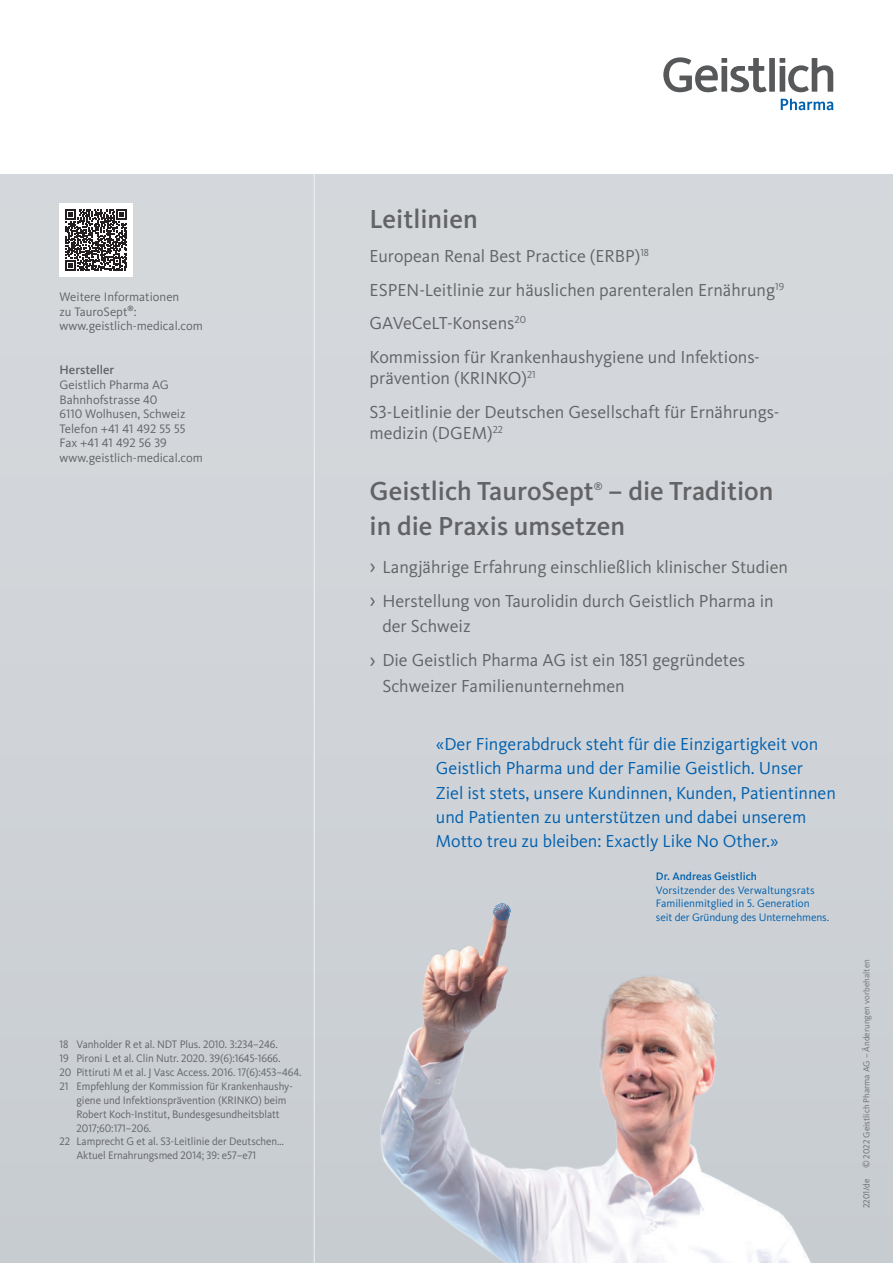
<style>
.page{position:relative;width:893px;height:1263px;background:#fff}
.page>*{position:absolute;margin:0;border:0;box-sizing:border-box;transform-origin:0 0}
.t1{font:500 27px/34.5px "Kievit Pro";color:#636366}
.t2{font:18px/33.8px "Kievit Pro";color:#636366}
.t3{font:18px/24.3px "Kievit Pro";color:#0160ae}
.t4{font:12.75px/14.5px "Kievit Pro";color:#636366}
.t5{font:500 12.75px "Kievit Pro";color:#636366}
.t6{font:11.25px "Kievit Pro";letter-spacing:-.005em;color:#636366}
.t7{font:11.25px/13.5px "Kievit Pro";color:#0160ae}
.t8{font:500 11.25px "Kievit Pro";color:#0160ae}
.t9{font:500 10.5px "Kievit Pro";color:#636366}
.t10{font:9px "Kievit Pro";color:#636366}
.s1{font-size:21.6px}
</style>
<div class="page">
<svg style="left:781px;top:99px;width:52px;height:11px"></svg>
<div style="left:769px;top:58px;width:6px;height:34px;background:#57585a"></div>
<svg style="left:663px;top:57px;width:104px;height:35px"></svg>
<svg style="left:780px;top:58px;width:53px;height:34px"></svg>
<div style="left:0;top:174px;width:893px;height:1089px;background:#d2d6d9"></div>
<div style="left:60px;top:203px;width:73px;height:74px;background:#fff"></div>
<svg style="left:66px;top:209px;width:61px;height:62px"></svg>
<img style="left:292px;top:862px;width:601px;height:401px">
<svg style="left:493px;top:903px;width:18px;height:18px"></svg>
<p class="t4" style="left:60px;top:289px;width:145px">Weitere Informationen<br>zu TauroSept<sup>®</sup>: www.geistlich-medical.com</p>
<p class="t5" style="left:60px;top:362px;width:56px">Hersteller</p>
<p class="t4" style="left:60px;top:377px;width:145px">Geistlich Pharma AG<br>Bahnhofstrasse 40<br>6110 Wolhusen, Schweiz<br>Telefon +41 41 492 55 55<br>Fax +41 41 492 56 39 www.geistlich-medical.com</p>
<p class="t6" style="left:60px;top:1038px;width:220px">18 Vanholder R et al. NDT Plus. 2010. 3:234–246.</p>
<p class="t6" style="left:60px;top:1051px;width:223px">19 Pironi L et al. Clin Nutr. 2020. 39(6):1645-1666.</p>
<p class="t6" style="left:60px;top:1065px;width:243px">20 Pittiruti M et al. J Vasc Access. 2016. 17(6):453–464.</p>
<p class="t6" style="left:60px;top:1079px;width:235px">21 Empfehlung der Kommission für Krankenhaushy-</p>
<p class="t6" style="left:77px;top:1093px;width:211px">giene und Infektionsprävention (KRINKO) beim</p>
<p class="t6" style="left:77px;top:1107px;width:205px">Robert Koch-Institut, Bundesgesundheitsblatt</p>
<p class="t6" style="left:77px;top:1121px;width:76px">2017;60:171–206.</p>
<p class="t6" style="left:60px;top:1135px;width:226px">22 Lamprecht G et al. S3-Leitlinie der Deutschen…</p>
<p class="t6" style="left:77px;top:1149px;width:181px">Aktuel Ernahrungsmed 2014; 39: e57–e71</p>
<h1 class="t1" style="left:370px;top:201px;width:110px">Leitlinien</h1>
<p class="t2" style="left:370px;top:239px;width:416px">European Renal Best Practice (ERBP)<sup>18<br></sup>ESPEN-Leitlinie zur häuslichen parenteralen Ernährung<sup>19<br></sup>GAVeCeLT-Konsens<sup>20<br></sup>Kommission für Krankenhaushygiene und Infektions-</p>
<p class="t2" style="left:370px;top:361px;width:409px">prävention (KRINKO)<sup>21<br></sup>S3-Leitlinie der Deutschen Gesellschaft für Ernährungs-</p>
<p class="t2" style="left:370px;top:416px;width:135px">medizin (DGEM)<sup>22</sup></p>
<h1 class="t1" style="left:370px;top:474px;width:226px">Geistlich TauroSept</h1>
<p class="t9" style="left:594px;top:480px;width:10px">®</p>
<h1 class="t1" style="left:370px;top:474px;width:405px;text-indent:239px">– die Tradition in die Praxis umsetzen</h1>
<p class="t2" style="left:370px;top:550px;width:420px"><span class="s1">›</span> Langjährige Erfahrung einschließlich klinischer Studien <span class="s1">›</span> Herstellung von Taurolidin durch Geistlich Pharma in</p>
<p class="t2" style="left:370px;top:609px;width:377px;text-indent:13px">der Schweiz<br><span class="s1">›</span> Die Geistlich Pharma AG ist ein 1851 gegründetes</p>
<p class="t2" style="left:382px;top:669px;width:244px">Schweizer Familienunternehmen</p>
<p class="t3" style="left:436px;top:731px;width:402px">«Der Fingerabdruck steht für die Einzigartigkeit von Geistlich Pharma und der Familie Geistlich. Unser<br>Ziel ist stets, unsere Kundinnen, Kunden, Patientinnen und Patienten zu unterstützen und dabei unserem Motto treu zu bleiben: Exactly Like No Other.»</p>
<p class="t8" style="left:656px;top:870px;width:102px">Dr. Andreas Geistlich</p>
<p class="t7" style="left:656px;top:883px;width:175px">Vorsitzender des Verwaltungsrats<br>Familienmitglied in 5. Generation<br>seit der Gründung des Unternehmens.</p>
<p class="t10" style="left:861px;top:1208px;width:250px;rotate:-90deg">2201/de © 2022 Geistlich Pharma AG – Änderungen vorbehalten</p>
</div>
